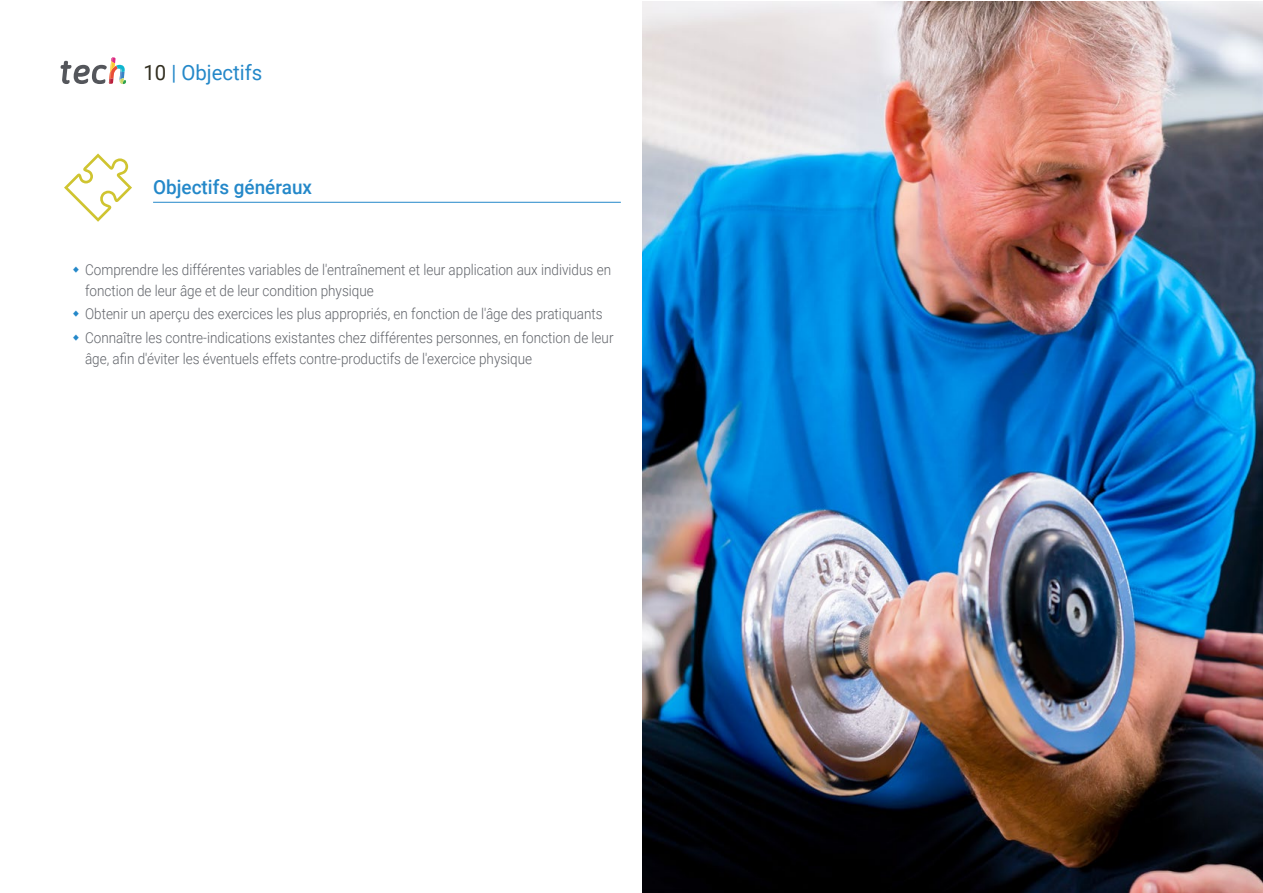
<style>
.page{position:relative;width:1263px;height:893px;background:#fff}
.page>*{position:absolute;margin:0;border:0;box-sizing:border-box;transform-origin:0 0}
.t1{font:21px "Roboto";color:#2488c9}
.t2{font:500 19.5px "Roboto";color:#2488c9}
.t3{font:300 15px/21px "Roboto";color:#61646a;scale:.9 1}
.s1{color:#312e20}
</style>
<div class="page">
<hr style="left:153px;top:202px;width:468px;height:1px;background:#2488c9">
<svg style="left:64px;top:153px;width:68px;height:69px"></svg>
<img style="left:642px;top:1px;width:621px;height:892px">
<svg style="left:61px;top:57px;width:65px;height:27px"></svg>
<h1 class="t1" style="left:144px;top:57px;width:120px"><span class="s1">10</span> | Objectifs</h1>
<h2 class="t2" style="left:153px;top:173px;width:160px">Objectifs généraux</h2>
<p class="t3" style="left:85px;top:259px;width:586px">Comprendre les différentes variables de l'entraînement et leur application aux individus en fonction de leur âge et de leur condition physique</p>
<p class="t3" style="left:85px;top:302px;width:589px;line-height:23.1px">Obtenir un aperçu des exercices les plus appropriés, en fonction de l'âge des pratiquants<br>Connaître les contre-indications existantes chez différentes personnes, en fonction de leur</p>
<p class="t3" style="left:85px;top:347px;width:498px">âge, afin d'éviter les éventuels effets contre-productifs de l'exercice physique</p>
</div>
